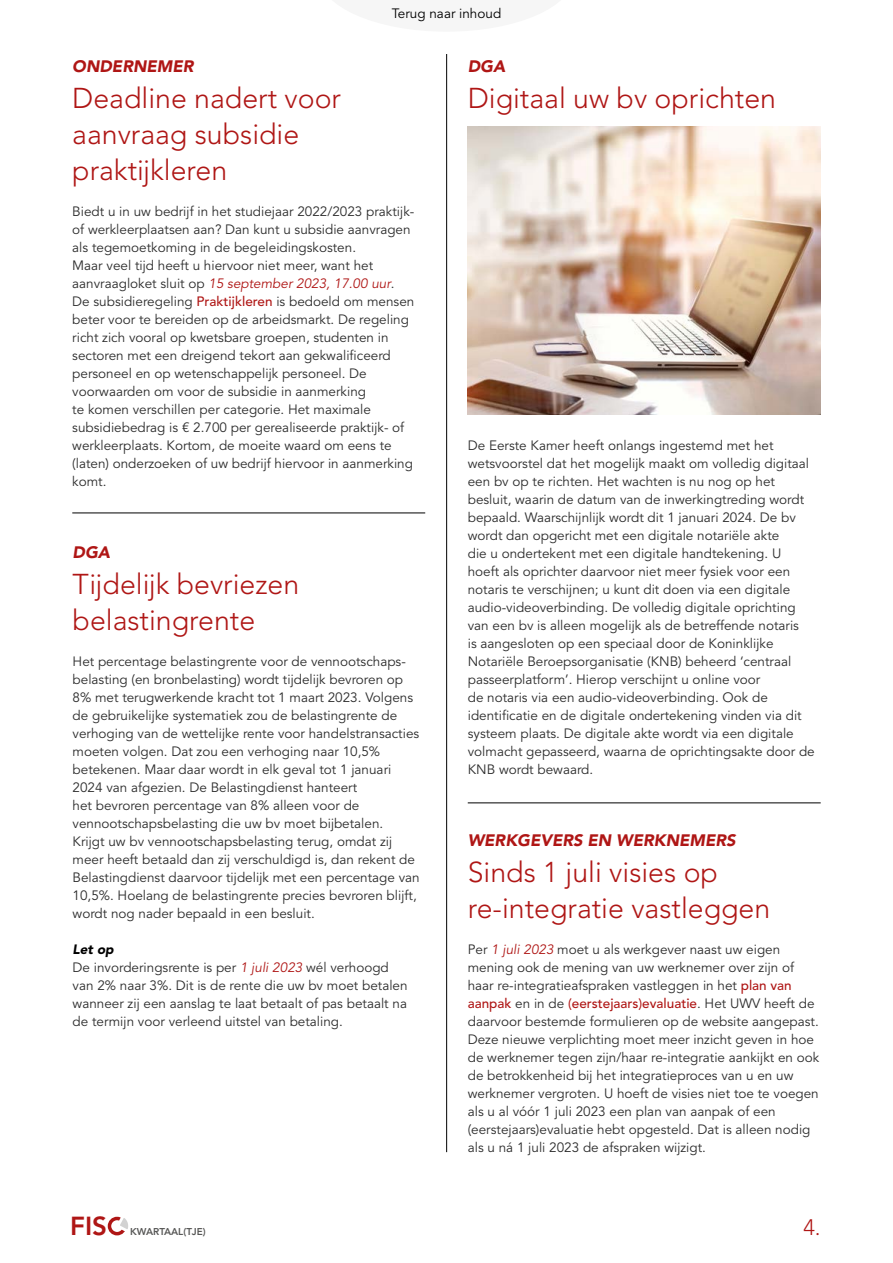
<style>
.page{position:relative;width:893px;height:1263px;background:#fff}
.page>*{position:absolute;margin:0;border:0;box-sizing:border-box;transform-origin:0 0}
.Kop{font:300 28.5px/36px "Avenir LT Pro";color:#af1615}
.t1{font:800 25.95px "Avenir LT Pro";color:#af1615}
.t2{font:300 22.2px "Avenir LT Pro";color:#af1615}
.Subkop{font:italic 900 16.5px "Avenir LT Pro";color:#af1615}
.Platte_tekst{font:13.5px/18px "Avenir LT Pro";color:#2c2c2c}
.t3{font:13.5px "Avenir LT Pro";color:#000}
.Let_op___Tip{font:italic 900 13.5px "Avenir LT Pro";color:#000}
.t4{font:800 9.9px "Avenir LT Pro";color:#575756}
.s1{font-style:italic;color:#af1615}
.s2{font-weight:500;color:#af1615}
</style>
<div class="page">
<div style="left:108px;top:1217px;width:18px;height:18px;border:3px solid #af1615;border-radius:50%"></div>
<svg style="left:114px;top:1216px;width:14px;height:19px"></svg>
<hr style="left:468px;top:803px;width:353px;height:1px;background:#000">
<hr style="left:446px;top:54px;width:1px;height:1098px;background:#000">
<hr style="left:72px;top:513px;width:353px;height:1px;background:#000">
<img style="left:468px;top:126px;width:353px;height:288px">
<p class="t3" style="left:392px;top:5px;width:111px">Terug naar inhoud</p>
<p class="Subkop" style="left:72px;top:56px;width:123px">ONDERNEMER</p>
<p class="Kop" style="left:72px;top:80px;width:270px">Deadline nadert voor aanvraag subsidie praktijkleren</p>
<p class="Platte_tekst" style="left:72px;top:203px;width:344px">Biedt u in uw bedrijf in het studiejaar 2022/2023 praktijk&shy;of werkleerplaatsen aan? Dan kunt u subsidie aanvragen als tegemoetkoming in de begeleidingskosten.<br>Maar veel tijd heeft u hiervoor niet meer, want het aanvraagloket sluit op <span class="s1">15 september 2023, 17.00 uur</span>.<br>De subsidieregeling <span class="s2">Praktijkleren</span> is bedoeld om mensen beter voor te bereiden op de arbeidsmarkt. De regeling richt zich vooral op kwetsbare groepen, studenten in sectoren met een dreigend tekort aan gekwalificeerd personeel en op wetenschappelijk personeel. De voorwaarden om voor de subsidie in aanmerking<br>te komen verschillen per categorie. Het maximale subsidiebedrag is € 2.700 per gerealiseerde praktijk- of werkleerplaats. Kortom, de moeite waard om eens te (laten) onderzoeken of uw bedrijf hiervoor in aanmerking komt.</p>
<p class="Subkop" style="left:73px;top:542px;width:39px">DGA</p>
<p class="Kop" style="left:73px;top:566px;width:228px">Tijdelijk bevriezen belastingrente</p>
<p class="Platte_tekst" style="left:73px;top:653px;width:349px">Het percentage belastingrente voor de vennootschaps&shy;belasting (en bronbelasting) wordt tijdelijk bevroren op 8% met terugwerkende kracht tot 1 maart 2023. Volgens de gebruikelijke systematiek zou de belastingrente de verhoging van de wettelijke rente voor handelstransacties moeten volgen. Dat zou een verhoging naar 10,5% betekenen. Maar daar wordt in elk geval tot 1 januari 2024 van afgezien. De Belastingdienst hanteert<br>het bevroren percentage van 8% alleen voor de vennootschapsbelasting die uw bv moet bijbetalen.<br>Krijgt uw bv vennootschapsbelasting terug, omdat zij meer heeft betaald dan zij verschuldigd is, dan rekent de Belastingdienst daarvoor tijdelijk met een percentage van 10,5%. Hoelang de belastingrente precies bevroren blijft, wordt nog nader bepaald in een besluit.</p>
<p class="Let_op___Tip" style="left:73px;top:941px;width:43px">Let op</p>
<p class="Platte_tekst" style="left:73px;top:959px;width:337px">De invorderingsrente is per <span class="s1">1 juli 2023</span> wél verhoogd van 2% naar 3%. Dit is de rente die uw bv moet betalen wanneer zij een aanslag te laat betaalt of pas betaalt na de termijn voor verleend uitstel van betaling.</p>
<h2 class="t1" style="left:70px;top:1210px;width:38px">FIS</h2>
<p class="t4" style="left:130px;top:1226px;width:77px">KWARTAAL(TJE)</p>
<p class="Subkop" style="left:468px;top:56px;width:39px">DGA</p>
<p class="Kop" style="left:468px;top:80px;width:310px">Digitaal uw bv oprichten</p>
<p class="Platte_tekst" style="left:468px;top:437px;width:349px">De Eerste Kamer heeft onlangs ingestemd met het wetsvoorstel dat het mogelijk maakt om volledig digitaal een bv op te richten. Het wachten is nu nog op het besluit, waarin de datum van de inwerkingtreding wordt bepaald. Waarschijnlijk wordt dit 1 januari 2024. De bv wordt dan opgericht met een digitale notariële akte<br>die u ondertekent met een digitale handtekening. U hoeft als oprichter daarvoor niet meer fysiek voor een notaris te verschijnen; u kunt dit doen via een digitale audio-videoverbinding. De volledig digitale oprichting van een bv is alleen mogelijk als de betreffende notaris<br>is aangesloten op een speciaal door de Koninklijke Notariële Beroepsorganisatie (KNB) beheerd ‘centraal passeerplatform’. Hierop verschijnt u online voor<br>de notaris via een audio-videoverbinding. Ook de identificatie en de digitale ondertekening vinden via dit systeem plaats. De digitale akte wordt via een digitale volmacht gepasseerd, waarna de oprichtingsakte door de KNB wordt bewaard.</p>
<p class="Subkop" style="left:468px;top:830px;width:269px">WERKGEVERS EN WERKNEMERS</p>
<p class="Kop" style="left:468px;top:854px;width:304px">Sinds 1 juli visies op re-integratie vastleggen</p>
<p class="Platte_tekst" style="left:468px;top:941px;width:353px">Per <span class="s1">1 juli 2023</span> moet u als werkgever naast uw eigen mening ook de mening van uw werknemer over zijn of haar re-integratieafspraken vastleggen in het <span class="s2">plan van aanpak</span> en in de <span class="s2">(eerstejaars)evaluatie</span>. Het UWV heeft de daarvoor bestemde formulieren op de website aangepast.<br>Deze nieuwe verplichting moet meer inzicht geven in hoe de werknemer tegen zijn/haar re-integratie aankijkt en ook de betrokkenheid bij het integratieproces van u en uw werknemer vergroten. U hoeft de visies niet toe te voegen als u al vóór 1 juli 2023 een plan van aanpak of een (eerstejaars)evaluatie hebt opgesteld. Dat is alleen nodig als u ná 1 juli 2023 de afspraken wijzigt.</p>
<h3 class="t2" style="left:803px;top:1214px;width:19px">4.</h3>
</div>
